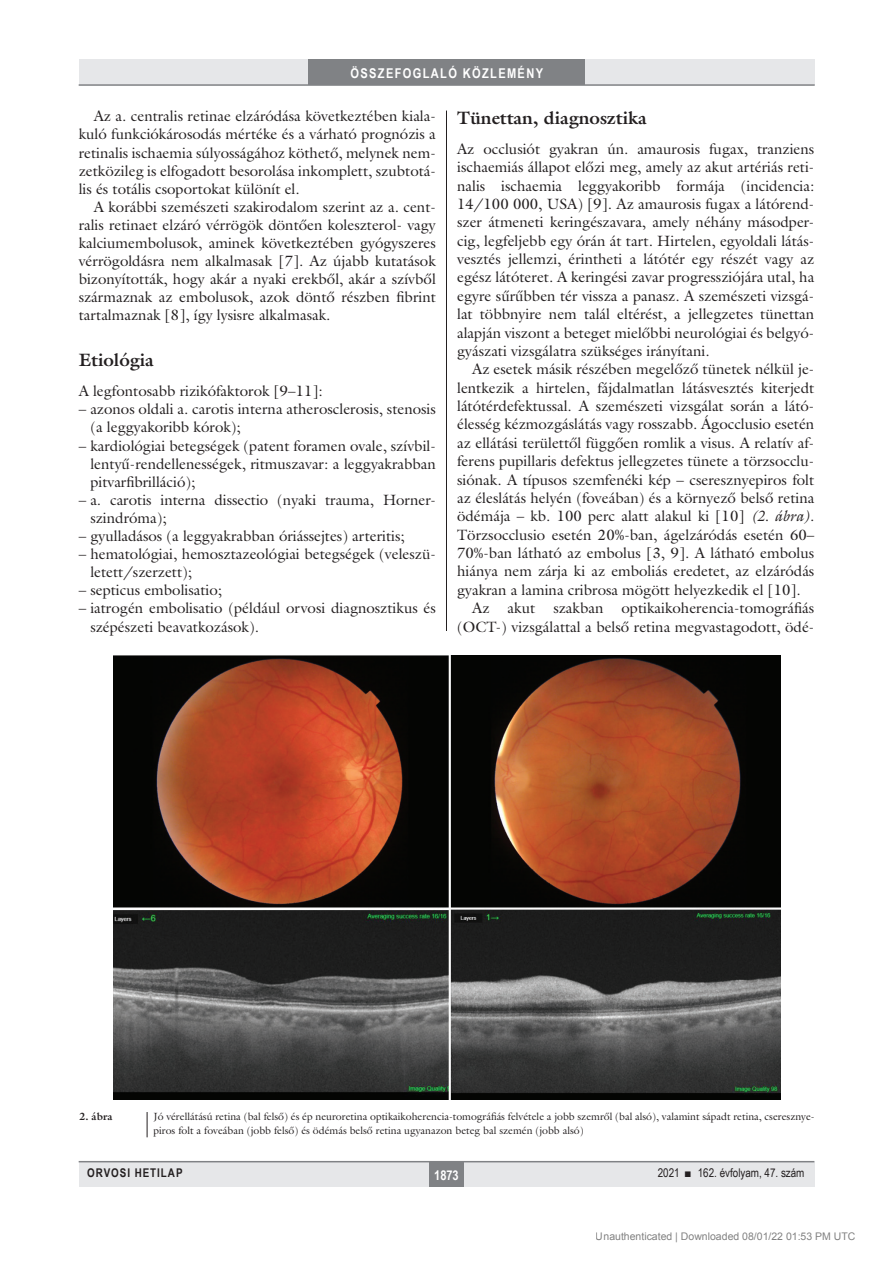
<style>
.page{position:relative;width:893px;height:1263px;background:#fff}
.page>*{position:absolute;margin:0;border:0;box-sizing:border-box;transform-origin:0 0}
.alcimbold{font:700 18px "Galliard Reg";color:#231f20}
.Body_Text{font:15px/18.3px "Galliard Reg";color:#231f20;text-align:justify}
.Body_tompa{font:15px/18.3px "Galliard Reg";color:#231f20}
.rovatcim_jo{font:700 13.5px "Arial Narrow";letter-spacing:.1em;color:#fff}
.oldalszam{font:700 13.5px "Arial Narrow";color:#fff}
.pagina{font:12px "Arial Narrow";color:#231f20}
.pagina-2{font:700 12px "Arial Narrow";letter-spacing:.08em;color:#231f20}
.kepalairas2{font:10.5px/13.5px "Galliard Reg";color:#231f20}
.t1{font:10.5px "Arial";color:rgb(0 0 0/.5)}
.kepalairas1{font:700 10.5px "Galliard Reg";color:#231f20}
.s1{font-style:italic}
</style>
<div class="page">
<div style="left:79px;top:1161px;width:735px;height:25px;background:#e6e7e9"></div>
<div style="left:429px;top:1161px;width:34px;height:25px;background:#808285"></div>
<hr style="left:79px;top:1161px;width:735px;height:1px;background:#808285">
<div style="left:79px;top:60px;width:735px;height:25px;background:#e6e7e9"></div>
<div style="left:308px;top:60px;width:277px;height:25px;background:#808285"></div>
<hr style="left:79px;top:84px;width:736px;height:2px;background:#808285">
<hr style="left:446px;top:111px;width:1px;height:1026px;background:#231f20">
<div style="left:79px;top:631px;width:735px;height:481px;background:#fff"></div>
<img style="left:113px;top:656px;width:667px;height:443px">
<div style="left:79px;top:1112px;width:736px;height:25px;background:#fff"></div>
<svg style="left:147px;top:1112px;width:1px;height:25px"></svg>
<p class="rovatcim_jo" style="left:350px;top:63px;width:194px">ÖSSZEFOGLALÓ KÖZLEMÉNY</p>
<p class="Body_Text" style="left:79px;top:107px;width:359px;text-indent:15px">Az a. centralis retinae elzáródása következtében kiala&shy;kuló funkciókárosodás mértéke és a várható prognózis a retinalis ischaemia súlyosságához köthető, melynek nem&shy;zetközileg is elfogadott besorolása inkomplett, szubtotá&shy;lis és totális csoportokat különít el.</p>
<p class="Body_Text" style="left:79px;top:197px;width:359px;text-indent:15px">A korábbi szemészeti szakirodalom szerint az a. cent&shy;ralis retinaet elzáró vérrögök döntően koleszterol- vagy kalciumembolusok, aminek következtében gyógyszeres vérrögoldásra nem alkalmasak [7]. Az újabb kutatások bizonyították, hogy akár a nyaki erekből, akár a szívből származnak az embolusok, azok döntő részben fibrint tartalmaznak [8], így lysisre alkalmasak.</p>
<p class="alcimbold" style="left:79px;top:348px;width:77px">Etiológia</p>
<p class="Body_tompa" style="left:79px;top:382px;width:246px">A legfontosabb rizikófaktorok [9–11]:</p>
<p class="Body_tompa" style="left:90px;top:400px;width:347px;text-indent:-12px">– azonos oldali a. carotis interna atherosclerosis, stenosis (a leggyakoribb kórok);</p>
<p class="Body_tompa" style="left:90px;top:436px;width:347px;text-align:justify;text-indent:-12px">– kardiológiai betegségek (patent foramen ovale, szívbil&shy;lentyű-rendellenességek, ritmuszavar: a leggyakrabban pitvarfibrilláció);</p>
<p class="Body_tompa" style="left:90px;top:490px;width:347px;text-indent:-12px">– a. carotis interna dissectio (nyaki trauma, Horner&shy;szindróma);</p>
<p class="Body_tompa" style="left:79px;top:526px;width:327px">– gyulladásos (a leggyakrabban óriássejtes) arteritis;</p>
<p class="Body_tompa" style="left:90px;top:545px;width:347px;text-indent:-12px">– hematológiai, hemosztazeológiai betegségek (veleszü&shy;letett/szerzett);</p>
<p class="Body_tompa" style="left:79px;top:581px;width:145px">– septicus embolisatio;</p>
<p class="Body_tompa" style="left:90px;top:599px;width:347px;text-indent:-12px">– iatrogén embolisatio (például orvosi diagnosztikus és szépészeti beavatkozások).</p>
<p class="alcimbold" style="left:457px;top:106px;width:191px">Tünettan, diagnosztika</p>
<p class="Body_tompa" style="left:457px;top:139px;width:359px;text-align:justify">Az occlusiót gyakran ún. amaurosis fugax, tranziens ischaemiás állapot előzi meg, amely az akut artériás reti&shy;nalis ischaemia leggyakoribb formája (incidencia:<br>14/100 000, USA) [9]. Az amaurosis fugax a látórend&shy;szer átmeneti keringészavara, amely néhány másodper&shy;cig, legfeljebb egy órán át tart. Hirtelen, egyoldali látás&shy;vesztés jellemzi, érintheti a látótér egy részét vagy az egész látóteret. A keringési zavar progressziójára utal, ha egyre sűrűbben tér vissza a panasz. A szemészeti vizsgá&shy;lat többnyire nem talál eltérést, a jellegzetes tünettan alapján viszont a beteget mielőbbi neurológiai és belgyó&shy;gyászati vizsgálatra szükséges irányítani.</p>
<p class="Body_Text" style="left:457px;top:360px;width:359px;text-indent:15px">Az esetek másik részében megelőző tünetek nélkül je&shy;lentkezik a hirtelen, fájdalmatlan látásvesztés kiterjedt látótérdefektussal. A szemészeti vizsgálat során a látó&shy;élesség kézmozgáslátás vagy rosszabb. Ágocclusio esetén az ellátási területtől függően romlik a visus. A relatív af&shy;ferens pupillaris defektus jellegzetes tünete a törzsocclu&shy;siónak. A típusos szemfenéki kép – cseresznyepiros folt az éleslátás helyén (foveában) és a környező belső retina ödémája – kb. 100 perc alatt alakul ki [10] <span class="s1">(2. ábra)</span>.<br>Törzsocclusio esetén 20%-ban, ágelzáródás esetén 60– 70%-ban látható az embolus [3, 9]. A látható embolus hiánya nem zárja ki az emboliás eredetet, az elzáródás gyakran a lamina cribrosa mögött helyezkedik el [10].</p>
<p class="Body_Text" style="left:457px;top:599px;width:359px;text-align:right">Az akut szakban optikaikoherencia-tomográfiás (OCT-) vizsgálattal a belső retina megvastagodott, ödé-</p>
<p class="kepalairas1" style="left:79px;top:1110px;width:35px">2. ábra</p>
<p class="kepalairas2" style="left:153px;top:1110px;width:663px">Jó vérellátású retina (bal felső) és ép neuroretina optikaikoherencia-tomográfiás felvétele a jobb szemről (bal alsó), valamint sápadt retina, cseresznye&shy;piros folt a foveában (jobb felső) és ödémás belső retina ugyanazon beteg bal szemén (jobb alsó)</p>
<p class="pagina-2" style="left:87px;top:1164px;width:97px">ORVOSI HETILAP</p>
<p class="oldalszam" style="left:434px;top:1165px;width:26px">1873</p>
<p class="pagina" style="left:658px;top:1164px;width:148px">2021 ■ 162. évfolyam, 47. szám</p>
<p class="t1" style="left:596px;top:1231px;width:261px">Unauthenticated | Downloaded 08/01/22 01:53 PM UTC</p>
</div>
